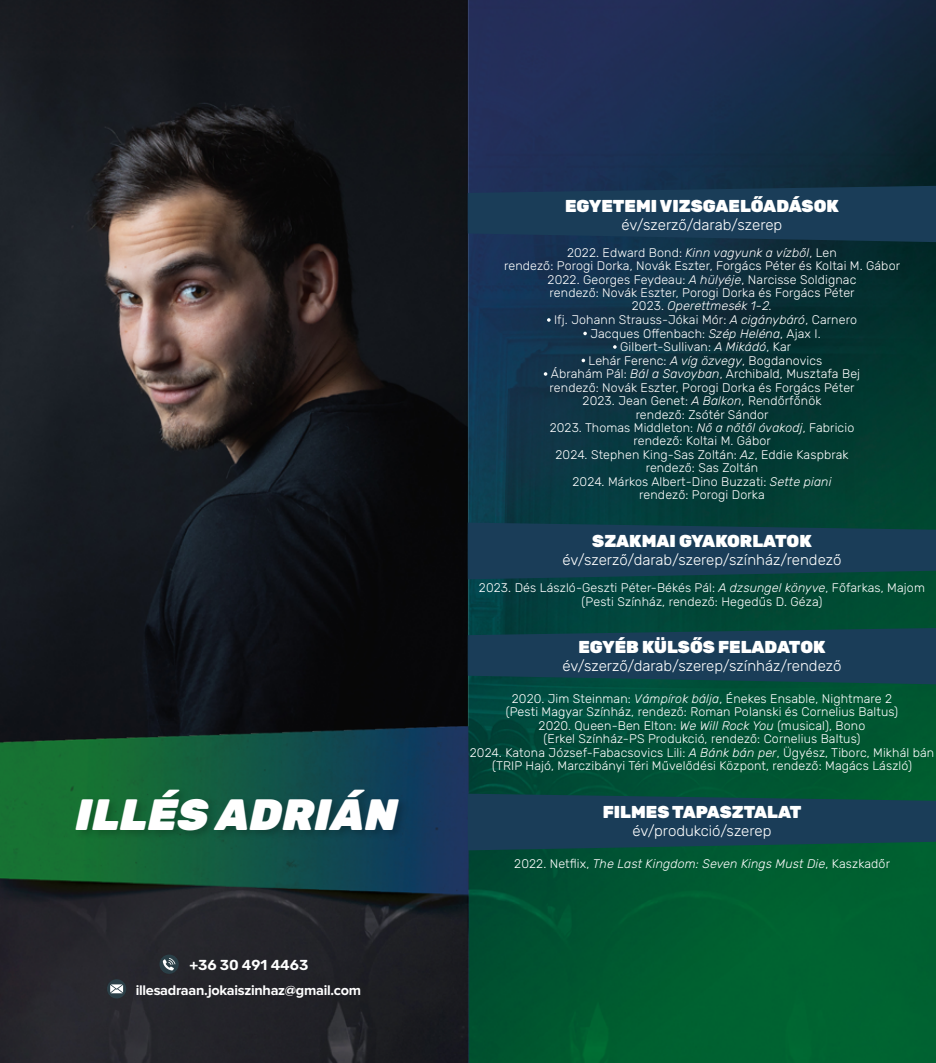
<style>
.page{position:relative;width:936px;height:1063px;background:#fff}
.page>*{position:absolute;margin:0;border:0;box-sizing:border-box;transform-origin:0 0}
.t1{font:italic 900 43.8px "Rubik";color:#fff}
.t2{font:900 17.25px "Rubik";color:#fff}
.t3{font:300 15px "Rubik";color:#fff}
.t4{font:700 14.4px "Proxima Nova";letter-spacing:-.02em;color:#fff}
.t5{font:600 14.4px "Rubik";color:#fff}
.t6{font:300 12.45px/13.5px "Rubik";letter-spacing:.01em;color:#fff;text-align:center}
.t7{font:italic 300 12.45px "Rubik";letter-spacing:.01em;color:#fff}
.s1{font-style:italic}
.s2{font-style:normal}
</style>
<div class="page">
<img style="left:0;top:0;width:935px;height:1063px">
<svg style="left:467px;top:186px;width:468px;height:56px;background:#193a56"></svg>
<svg style="left:467px;top:523px;width:468px;height:56px;background:#163d52"></svg>
<svg style="left:467px;top:628px;width:468px;height:56px;background:#163e53"></svg>
<svg style="left:467px;top:794px;width:468px;height:56px;background:#164053"></svg>
<div style="left:73px;top:786px;width:337px;height:55px;background:#000;opacity:.2"></div>
<svg style="left:547px;top:318px;width:3px;height:4px"></svg>
<svg style="left:583px;top:332px;width:4px;height:3px"></svg>
<svg style="left:613px;top:345px;width:3px;height:4px"></svg>
<svg style="left:581px;top:359px;width:4px;height:3px"></svg>
<svg style="left:543px;top:372px;width:4px;height:4px"></svg>
<svg style="left:107px;top:979px;width:19px;height:19px"></svg>
<svg style="left:159px;top:955px;width:20px;height:19px"></svg>
<h1 class="t1" style="left:73px;top:790px;width:338px">ILLÉS ADRIÁN</h1>
<p class="t5" style="left:189px;top:954px;width:121px">+36 30 491 4463</p>
<p class="t4" style="left:136px;top:982px;width:227px">illesadraan.jokaiszinhaz@gmail.com</p>
<h2 class="t2" style="left:565px;top:195px;width:275px">EGYETEMI VIZSGAELŐADÁSOK</h2>
<p class="t3" style="left:621px;top:214px;width:162px">év/szerző/darab/szerep</p>
<p class="t6" style="left:504px;top:246px;width:397px">2022. Edward Bond: <span class="s1">Kinn vagyunk a vízből</span>, Len<br>rendező: Porogi Dorka, Novák Eszter, Forgács Péter és Koltai M. Gábor 2022. Georges Feydeau: <span class="s1">A hülyéje</span>, Narcisse Soldignac<br>rendező: Novák Eszter, Porogi Dorka és Forgács Péter<br>2023. <span class="s1">Operettmesék 1-2.<br></span>Ifj. Johann Strauss-Jókai Mór: <span class="s1">A cigánybáró</span>, Carnero<br>Jacques Offenbach: <span class="s1">Szép Heléna</span>, Ajax I.<br>Gilbert-Sullivan: <span class="s1">A Mikádó</span>, Kar<br>Lehár Ferenc: <span class="s1">A víg özvegy</span>, Bogdanovics<br>Ábrahám Pál: <span class="s1">Bál a Savoyban</span>, Archibald, Musztafa Bej<br>rendező: Novák Eszter, Porogi Dorka és Forgács Péter<br>2023. Jean Genet: <span class="s1">A Balkon</span>, Rendőrfőnök<br>rendező: Zsótér Sándor<br>2023. Thomas Middleton: <span class="s1">Nő a nőtől óvakodj</span>, Fabricio<br>rendező: Koltai M. Gábor<br>2024. Stephen King-Sas Zoltán: <span class="s1">Az</span>, Eddie Kaspbrak<br>rendező: Sas Zoltán<br>2024. Márkos Albert-Dino Buzzati: <span class="s1">Sette piani<br></span>rendező: Porogi Dorka</p>
<h2 class="t2" style="left:592px;top:531px;width:221px">SZAKMAI GYAKORLATOK</h2>
<p class="t3" style="left:562px;top:549px;width:280px">év/szerző/darab/szerep/színház/rendező</p>
<p class="t6" style="left:479px;top:582px;width:447px">2023. Dés László-Geszti Péter-Békés Pál: <span class="s1">A dzsungel könyve</span>, Főfarkas, Majom (Pesti Színház, rendező: Hegedűs D. Géza)</p>
<h2 class="t2" style="left:578px;top:637px;width:248px">EGYÉB KÜLSŐS FELADATOK</h2>
<p class="t3" style="left:562px;top:655px;width:280px">év/szerző/darab/szerep/színház/rendező</p>
<p class="t6" style="left:469px;top:692px;width:466px">2020. Jim Steinman: <span class="s1">Vámpírok bálja</span>, Énekes Ensable, Nightmare 2<br>(Pesti Magyar Színház, rendező: Roman Polanski és Cornelius Baltus)<br>2020. Queen-Ben Elton: <span class="s1">We Will Rock You</span> (musical), Bono<br>(Erkel Színház-PS Produkció, rendező: Cornelius Baltus)<br>2024. Katona József-Fabacsovics Lili: <span class="s1">A Bánk bán per</span>, Ügyész, Tiborc, Mikhál bán (TRIP Hajó, Marczibányi Téri Művelődési Központ, rendező: Magács László)</p>
<h2 class="t2" style="left:602px;top:802px;width:200px">FILMES TAPASZTALAT</h2>
<p class="t3" style="left:632px;top:820px;width:140px">év/produkció/szerep</p>
<p class="t7" style="left:514px;top:854px;width:377px"><span class="s2">2022. Netflix,</span> The Last Kingdom: Seven Kings Must Die<span class="s2">, Kaszkadőr</span></p>
</div>
